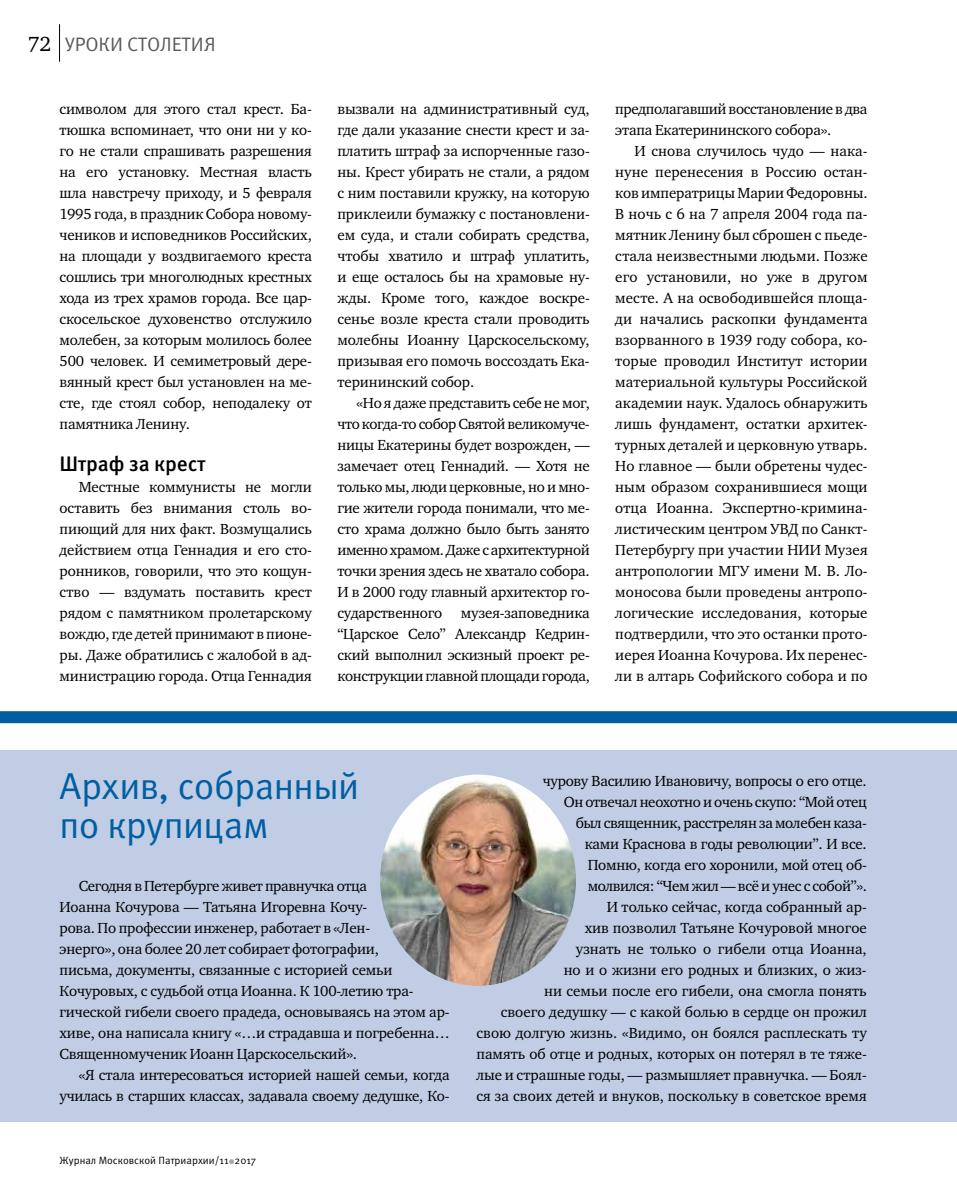
<style>
.page{position:relative;width:957px;height:1191px;background:#fff}
.page>*{position:absolute;margin:0;border:0;box-sizing:border-box;transform-origin:0 0}
.t1{font:37.5px/39px "Meta Pro";letter-spacing:-.015em;color:#005ea1}
.t2{font:500 21px "Meta Pro";letter-spacing:-.005em;color:#000}
.t3{font:21px "Charter ITC";color:#000}
.t4{font:19.5px "Meta Pro";letter-spacing:-.005em;color:#58595b}
.t5{font:15px/21px "Charter ITC";letter-spacing:-.01em;color:#000;text-align:justify}
.t6{font:10.5px "Meta Pro";color:#000}
</style>
<div class="page">
<hr style="left:59px;top:24px;width:1px;height:38px;background:#000">
<svg style="left:229px;top:1159px;width:5px;height:5px"></svg>
<div style="left:0;top:750px;width:957px;height:372px;background:#c0cde5"></div>
<img style="left:380px;top:774px;width:196px;height:211px">
<div style="left:0;top:711px;width:957px;height:12px;background:#005ea1"></div>
<h2 class="t3" style="left:28px;top:30px;width:25px">72</h2>
<h3 class="t4" style="left:65px;top:32px;width:152px">УРОКИ СТОЛЕТИЯ</h3>
<p class="t5" style="left:60px;top:98px;width:254px">символом для этого стал крест. Ба&shy;тюшка вспоминает, что они ни у ко&shy;го не стали спрашивать разрешения на его установку. Местная власть шла навстречу приходу, и 5 февраля 1995 года, в праздник Собора новому&shy;чеников и исповедников Российских, на площади у воздвигаемого креста сошлись три многолюдных крестных хода из трех храмов города. Все цар&shy;скосельское духовенство отслужило молебен, за которым молилось более 500 человек. И семиметровый дере&shy;вянный крест был установлен на ме&shy;сте, где стоял собор, неподалеку от памятника Ленину.</p>
<h2 class="t2" style="left:60px;top:450px;width:148px">Штраф за крест</h2>
<p class="t5" style="left:60px;top:476px;width:254px;text-indent:19px">Местные коммунисты не могли оставить без внимания столь во&shy;пиющий для них факт. Возмущались действием отца Геннадия и его сто&shy;ронников, говорили, что это кощун&shy;ство — вздумать поставить крест рядом с памятником пролетарскому вождю, где детей принимают в пионе&shy;ры. Даже обратились с жалобой в ад&shy;министрацию города. Отца Геннадия</p>
<p class="t5" style="left:337px;top:98px;width:254px">вызвали на административный суд, где дали указание снести крест и за&shy;платить штраф за испорченные газо&shy;ны. Крест убирать не стали, а рядом с ним поставили кружку, на которую приклеили бумажку с постановлени&shy;ем суда, и стали собирать средства, чтобы хватило и штраф уплатить, и еще осталось бы на храмовые ну&shy;жды. Кроме того, каждое воскре&shy;сенье возле креста стали проводить молебны Иоанну Царскосельскому, призывая его помочь воссоздать Ека&shy;терининский собор.</p>
<p class="t5" style="left:337px;top:392px;width:254px;text-indent:19px">«Но я даже представить себе не мог, что когда-то собор Святой великомуче&shy;ницы Екатерины будет возрожден, — замечает отец Геннадий. — Хотя не только мы, люди церковные, но и мно&shy;гие жители города понимали, что ме&shy;сто храма должно было быть занято именно храмом. Даже с архитектурной точки зрения здесь не хватало собора.<br>И в 2000 году главный архитектор го&shy;сударственного</p>
<p class="t5" style="left:337px;top:602px;width:254px;text-indent:124px">музея-заповедника “Царское Село” Александр Кедрин&shy;ский выполнил эскизный проект ре&shy;конструкции главной площади города,</p>
<p class="t5" style="left:615px;top:98px;width:254px">предполагавший восстановление в два этапа Екатерининского собора».</p>
<p class="t5" style="left:615px;top:140px;width:254px;text-indent:19px">И снова случилось чудо — нака&shy;нуне перенесения в Россию остан&shy;ков императрицы Марии Федоровны.<br>В ночь с 6 на 7 апреля 2004 года па&shy;мятник Ленину был сброшен с пьеде&shy;стала неизвестными людьми. Позже его установили, но уже в другом месте. А на освободившейся площа&shy;ди начались раскопки фундамента взорванного в 1939 году собора, ко&shy;торые проводил Институт истории материальной культуры Российской академии наук. Удалось обнаружить лишь фундамент, остатки архитек&shy;турных деталей и церковную утварь.<br>Но главное — были обретены чудес&shy;ным образом сохранившиеся мощи отца Иоанна. Экспертно-кримина&shy;листическим центром УВД по Санкт-Петербургу при участии НИИ Музея антропологии МГУ имени М. В. Ло&shy;моносова были проведены антропо&shy;логические исследования, которые подтвердили, что это останки прото&shy;иерея Иоанна Кочурова. Их перенес&shy;ли в алтарь Софийского собора и по</p>
<h1 class="t1" style="left:60px;top:768px;width:301px">Архив, собранный по крупицам</h1>
<p class="t5" style="left:60px;top:875px;width:392px;text-align:left;text-indent:19px">Сегодня в Петербурге живет правнучка отца<br>Иоанна Кочурова — Татьяна Игоревна Кочу-<br>рова. По профессии инженер, работает в «Лен-<br>энерго», она более 20 лет собирает фотографии,<br>письма, документы, связанные с историей семьи Кочуровых, с судьбой отца Иоанна. К 100-летию тра&shy;гической гибели своего прадеда, основываясь на этом ар&shy;хиве, она написала книгу «…и страдавша и погребенна… Священномученик Иоанн Царскосельский».</p>
<p class="t5" style="left:60px;top:1064px;width:391px;text-align:right">«Я стала интересоваться историей нашей семьи, когда училась в старших классах, задавала своему дедушке, Ко-</p>
<p class="t6" style="left:60px;top:1153px;width:198px">Журнал Московской Патриархии/11 2017</p>
<p class="t5" style="left:476px;top:770px;width:392px;text-align:right">чурову Василию Ивановичу, вопросы о его отце.<br>Он отвечал неохотно и очень скупо: “Мой отец<br>был священник, расстрелян за молебен каза-<br>ками Краснова в годы революции”. И все.<br>Помню, когда его хоронили, мой отец об-<br>молвился: “Чем жил — всё и унес с собой”».<br>И только сейчас, когда собранный ар-<br>хив позволил Татьяне Кочуровой многое<br>узнать не только о гибели отца Иоанна,<br>но и о жизни его родных и близких, о жиз-<br>ни семьи после его гибели, она смогла понять<br>своего дедушку — с какой болью в сердце он прожил свою долгую жизнь. «Видимо, он боялся расплескать ту память об отце и родных, которых он потерял в те тяже&shy;лые и страшные годы, — размышляет правнучка. — Боял&shy;ся за своих детей и внуков, поскольку в советское время</p>
</div>
